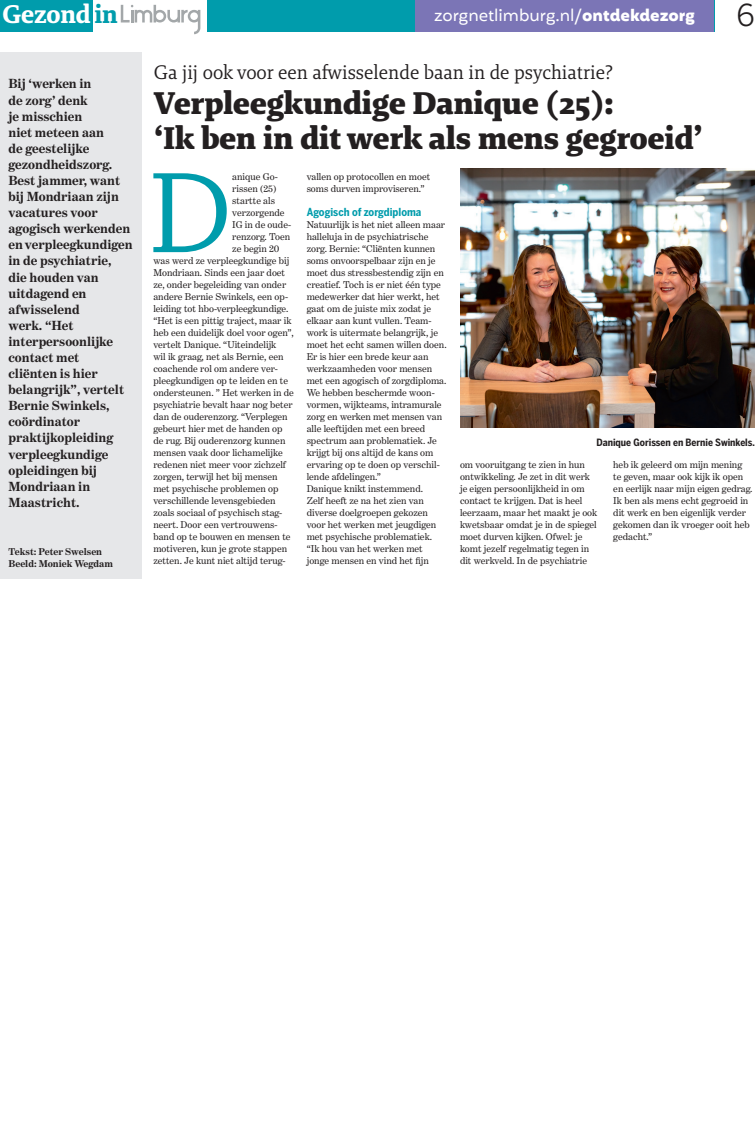
<style>
.page{position:relative;width:755px;height:1126px;background:#fff}
.page>*{position:absolute;margin:0;border:0;box-sizing:border-box;transform-origin:0 0}
.t1{font:115.9px "Brando";color:#009cac}
.t2{font:900 32px/35px "Brando";color:#231f20;scale:.96 1}
.t3{font:30px "Benton Sans";color:#231f20}
.t4{font:700 26.2px "Brando";letter-spacing:-.01em;color:#fff;scale:.95 1}
.t5{font:20px "Brando";color:#231f20;scale:.96 1}
.t6{font:16.4px "Mohr";letter-spacing:-.005em;color:#fff}
.t7{font:700 13.4px/16.1px "Benton Modern Two";color:#231f20}
.t8{font:700 11px "Benton Sans Cond";color:#009cac}
.t9{font:10px/12px "Benton Modern Two";color:#231f20}
.t10{font:700 10px/12px "Benton Modern Two";color:#231f20}
.t11{font:700 10px "Benton Sans Cond";color:#231f20}
.s1{color:#009cac}
.s2{font-weight:700}
</style>
<div class="page">
<div style="left:207px;top:0;width:506px;height:32px;background:#009cac"></div>
<div style="left:0;top:0;width:92px;height:32px;background:#009cac"></div>
<svg style="left:121px;top:5px;width:79px;height:29px"></svg>
<div style="left:0;top:52px;width:141px;height:526px;background:#e6e7e9"></div>
<img style="left:460px;top:168px;width:294px;height:260px">
<div style="left:415px;top:0;width:298px;height:32px;background:#7b75b6"></div>
<h3 class="t4" style="left:2px;top:-4px;width:123px">Gezond <span class="s1">in</span></h3>
<h3 class="t3" style="left:735px;top:-3px;width:20px">6</h3>
<h3 class="t5" style="left:154px;top:59px;width:479px">Ga jij ook voor een afwisselende baan in de psychiatrie?</h3>
<h2 class="t2" style="left:154px;top:85px;width:573px">Verpleegkundige Danique (25):<br>‘Ik ben in dit werk als mens gegroeid’</h2>
<h3 class="t6" style="left:434px;top:5px;width:262px">zorgnetlimburg.nl/<span class="s2">ontdekdezorg</span></h3>
<p class="t7" style="left:9px;top:76px;width:126px">Bij ‘werken in<br>de zorg’ denk<br>je misschien<br>niet meteen aan<br>de geestelijke gezondheidszorg.<br>Best jammer, want bij Mondriaan zijn vacatures voor agogisch werkenden en verpleegkundigen in de psychiatrie, die houden van uitdagend en afwisselend<br>werk. “Het interpersoonlijke contact met<br>cliënten is hier belangrijk”, vertelt<br>Bernie Swinkels, coördinator praktijkopleiding verpleegkundige opleidingen bij<br>Mondriaan in<br>Maastricht.</p>
<p class="t9" style="left:306px;top:171px;width:125px">vallen op protocollen en moet soms durven improviseren.”</p>
<p class="t8" style="left:306px;top:206px;width:116px">Agogisch of zorgdiploma</p>
<p class="t9" style="left:306px;top:219px;width:141px">Natuurlijk is het niet alleen maar halleluja in de psychiatrische zorg. Bernie: “Cliënten kunnen soms onvoorspelbaar zijn en je moet dus stressbestendig zijn en creatief. Toch is er niet één type medewerker dat hier werkt, het gaat om de juiste mix zodat je elkaar aan kunt vullen. Team&shy;work is uitermate belangrijk, je moet het echt samen willen doen.<br>Er is hier een brede keur aan werkzaamheden voor mensen met een agogisch of zorgdiploma.<br>We hebben beschermde woon&shy;vormen, wijkteams, intramurale zorg en werken met mensen van alle leeftijden met een breed spectrum aan problematiek. Je krijgt bij ons altijd de kans om ervaring op te doen op verschil&shy;lende afdelingen.”<br>Danique knikt instemmend.<br>Zelf heeft ze na het zien van diverse doelgroepen gekozen voor het werken met jeugdigen met psychische problematiek. “Ik hou van het werken met jonge mensen en vind het fijn</p>
<h1 class="t1" style="left:148px;top:135px;width:86px">D</h1>
<p class="t9" style="left:232px;top:171px;width:47px">anique Go-</p>
<p class="t9" style="left:232px;top:183px;width:46px">rissen (25)</p>
<p class="t9" style="left:232px;top:195px;width:44px">startte als</p>
<p class="t9" style="left:232px;top:207px;width:54px">verzorgende</p>
<p class="t9" style="left:232px;top:219px;width:60px">IG in de oude-</p>
<p class="t9" style="left:232px;top:231px;width:59px">renzorg. Toen</p>
<p class="t9" style="left:232px;top:243px;width:49px">ze begin 20</p>
<p class="t9" style="left:153px;top:255px;width:137px">was werd ze verpleegkundige bij</p>
<p class="t9" style="left:153px;top:267px;width:133px">Mondriaan. Sinds een jaar doet</p>
<p class="t9" style="left:153px;top:279px;width:134px">ze, onder begeleiding van onder</p>
<p class="t9" style="left:153px;top:291px;width:136px">andere Bernie Swinkels, een op-</p>
<p class="t9" style="left:153px;top:303px;width:136px">leiding tot hbo-verpleegkundige.</p>
<p class="t9" style="left:153px;top:315px;width:140px">“Het is een pittig traject, maar ik</p>
<p class="t9" style="left:153px;top:327px;width:142px">heb een duidelijk doel voor ogen”,</p>
<p class="t9" style="left:153px;top:339px;width:124px">vertelt Danique. “Uiteindelijk</p>
<p class="t9" style="left:153px;top:351px;width:131px">wil ik graag, net als Bernie, een</p>
<p class="t9" style="left:153px;top:363px;width:126px">coachende rol om andere ver-</p>
<p class="t9" style="left:153px;top:375px;width:136px">pleegkundigen op te leiden en te</p>
<p class="t9" style="left:153px;top:387px;width:142px">ondersteunen. ” Het werken in de</p>
<p class="t9" style="left:153px;top:399px;width:141px">psychiatrie bevalt haar nog beter</p>
<p class="t9" style="left:153px;top:411px;width:136px">dan de ouderenzorg. “Verplegen</p>
<p class="t9" style="left:153px;top:423px;width:130px">gebeurt hier met de handen op</p>
<p class="t9" style="left:153px;top:435px;width:133px">de rug. Bij ouderenzorg kunnen</p>
<p class="t9" style="left:153px;top:447px;width:131px">mensen vaak door lichamelijke</p>
<p class="t9" style="left:153px;top:459px;width:134px">redenen niet meer voor zichzelf</p>
<p class="t9" style="left:153px;top:471px;width:126px">zorgen, terwijl het bij mensen</p>
<p class="t9" style="left:153px;top:483px;width:126px">met psychische problemen op</p>
<p class="t9" style="left:153px;top:495px;width:123px">verschillende levensgebieden</p>
<p class="t9" style="left:153px;top:507px;width:130px">zoals sociaal of psychisch stag-</p>
<p class="t9" style="left:153px;top:519px;width:125px">neert. Door een vertrouwens-</p>
<p class="t9" style="left:153px;top:531px;width:138px">band op te bouwen en mensen te</p>
<p class="t9" style="left:153px;top:543px;width:135px">motiveren, kun je grote stappen</p>
<p class="t9" style="left:153px;top:555px;width:134px">zetten. Je kunt niet altijd terug-</p>
<p class="t11" style="left:596px;top:436px;width:160px">Danique Gorissen en Bernie Swinkels.</p>
<p class="t9" style="left:459px;top:459px;width:139px">om vooruitgang te zien in hun ontwikkeling. Je zet in dit werk je eigen persoonlijkheid in om contact te krijgen. Dat is heel leerzaam, maar het maakt je ook kwetsbaar omdat je in de spiegel moet durven kijken. Ofwel: je komt jezelf regelmatig tegen in dit werkveld. In de psychiatrie</p>
<p class="t9" style="left:613px;top:459px;width:141px">heb ik geleerd om mijn mening te geven, maar ook kijk ik open en eerlijk naar mijn eigen gedrag.<br>Ik ben als mens echt gegroeid in dit werk en ben eigenlijk verder gekomen dan ik vroeger ooit heb gedacht.”</p>
<p class="t10" style="left:9px;top:546px;width:106px">Tekst: Peter Swelsen<br>Beeld: Moniek Wegdam</p>
</div>
